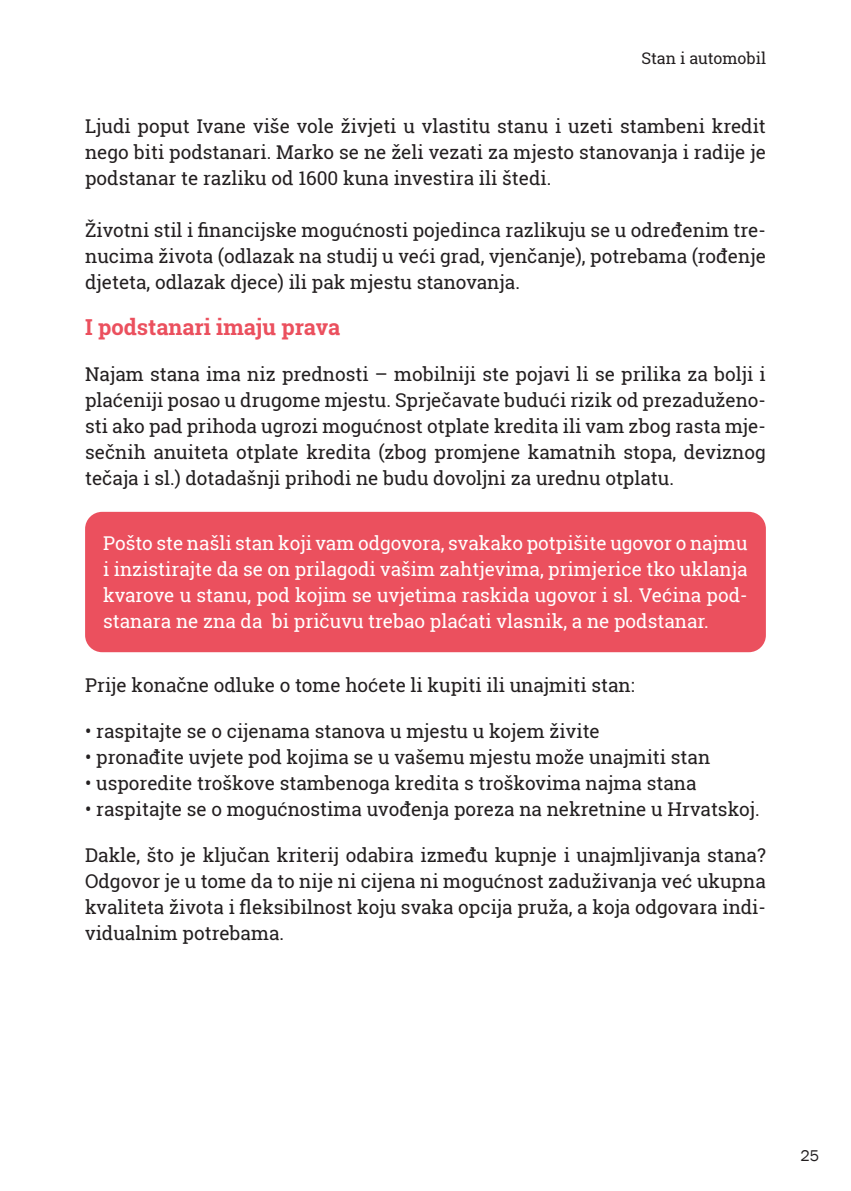
<style>
.page{position:relative;width:851px;height:1191px;background:#fff}
.page>*{position:absolute;margin:0;border:0;box-sizing:border-box;transform-origin:0 0}
.naslov_A{font:700 22px "Roboto Slab";color:#eb505e}
.List_Paragraph{font:19px/26px "Roboto Slab";color:#231f20;text-align:justify}
.t1{font:19px/26px "Roboto Slab";color:#fff;text-align:justify}
.t2{font:16px "Roboto Slab";color:#231f20}
.t3{font:16px "Franklin Gothic";color:#231f20}
</style>
<div class="page">
<div style="left:85px;top:512px;width:680px;height:140px;background:#eb505e;border-radius:17px"></div>
<p class="t2" style="left:641px;top:47px;width:126px">Stan i automobil</p>
<p class="List_Paragraph" style="left:85px;top:113px;width:682px">Ljudi poput Ivane više vole živjeti u vlastitu stanu i uzeti stambeni kredit nego biti podstanari. Marko se ne želi vezati za mjesto stanovanja i radije je podstanar te razliku od 1600 kuna investira ili štedi.</p>
<p class="List_Paragraph" style="left:85px;top:217px;width:682px">Životni stil i financijske mogućnosti pojedinca razlikuju se u određenim tre&shy;nucima života (odlazak na studij u veći grad, vjenčanje), potrebama (rođenje djeteta, odlazak djece) ili pak mjestu stanovanja.</p>
<p class="naslov_A" style="left:85px;top:312px;width:257px">I podstanari imaju prava</p>
<p class="List_Paragraph" style="left:85px;top:361px;width:682px">Najam stana ima niz prednosti – mobilniji ste pojavi li se prilika za bolji i plaćeniji posao u drugome mjestu. Sprječavate budući rizik od prezaduženo&shy;sti ako pad prihoda ugrozi mogućnost otplate kredita ili vam zbog rasta mje&shy;sečnih anuiteta otplate kredita (zbog promjene kamatnih stopa, deviznog tečaja i sl.) dotadašnji prihodi ne budu dovoljni za urednu otplatu.</p>
<p class="t1" style="left:103px;top:529px;width:646px">Pošto ste našli stan koji vam odgovora, svakako potpišite ugovor o najmu i inzistirajte da se on prilagodi vašim zahtjevima, primjerice tko uklanja kvarove u stanu, pod kojim se uvjetima raskida ugovor i sl. Većina pod&shy;stanara ne zna da bi pričuvu trebao plaćati vlasnik, a ne podstanar.</p>
<p class="List_Paragraph" style="left:85px;top:671px;width:551px">Prije konačne odluke o tome hoćete li kupiti ili unajmiti stan:</p>
<p class="List_Paragraph" style="left:85px;top:717px;width:516px">• raspitajte se o cijenama stanova u mjestu u kojem živite</p>
<p class="List_Paragraph" style="left:85px;top:743px;width:626px">• pronađite uvjete pod kojima se u vašemu mjestu može unajmiti stan</p>
<p class="List_Paragraph" style="left:85px;top:769px;width:613px">• usporedite troškove stambenoga kredita s troškovima najma stana</p>
<p class="List_Paragraph" style="left:85px;top:795px;width:676px">• raspitajte se o mogućnostima uvođenja poreza na nekretnine u Hrvatskoj.</p>
<p class="List_Paragraph" style="left:85px;top:841px;width:682px">Dakle, što je ključan kriterij odabira između kupnje i unajmljivanja stana?<br>Odgovor je u tome da to nije ni cijena ni mogućnost zaduživanja već ukupna kvaliteta života i fleksibilnost koju svaka opcija pruža, a koja odgovara indi&shy;vidualnim potrebama.</p>
<p class="t3" style="left:800px;top:1145px;width:20px">25</p>
</div>
